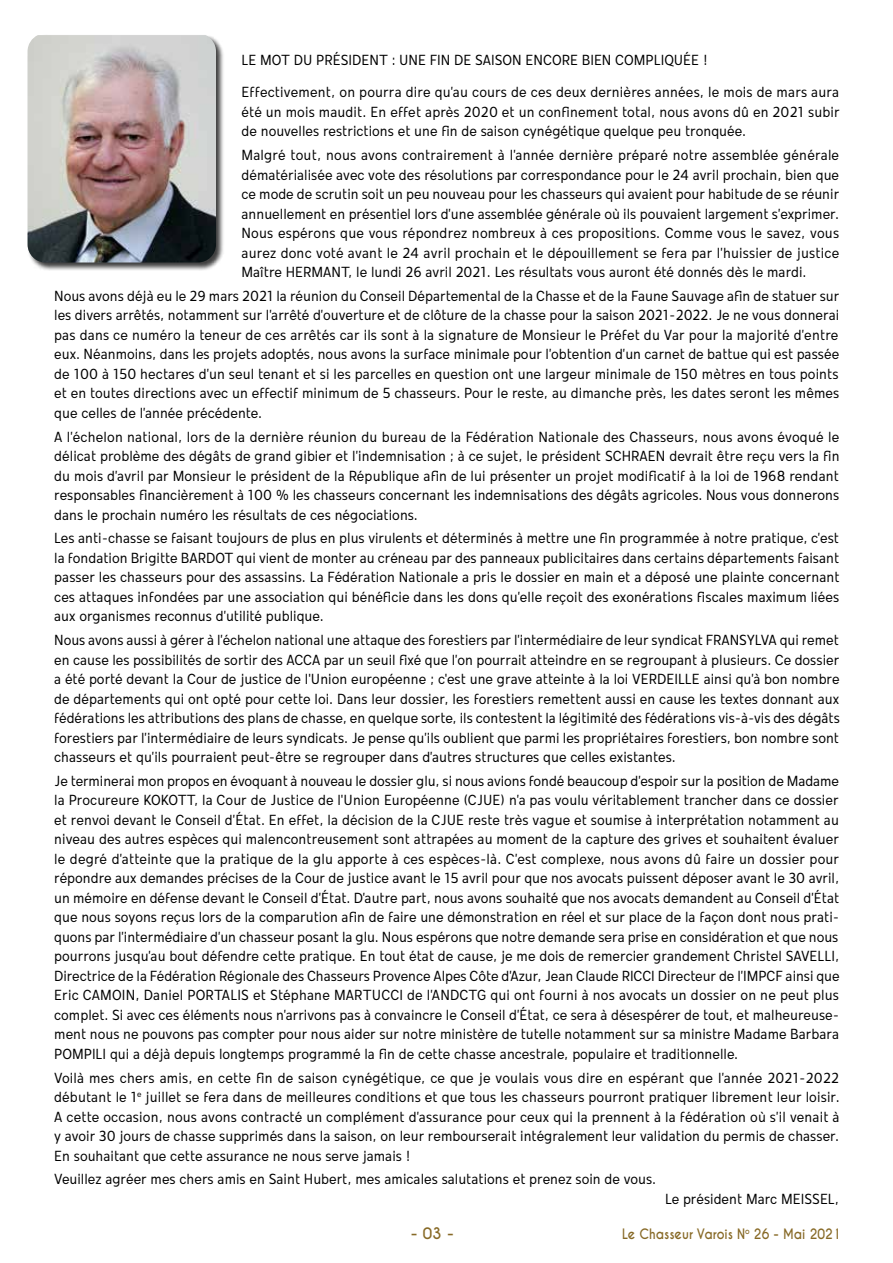
<style>
.page{position:relative;width:893px;height:1263px;background:#fff}
.page>*{position:absolute;margin:0;border:0;box-sizing:border-box;transform-origin:0 0}
.t1{font:condensed 15px/19.5px "Mollen Personal Use";color:#000;text-align:justify}
.t2{font:700 15px "Caviar Dreams";color:#876926}
.t3{font:700 13.5px "Caviar Dreams";color:#876926;scale:.9 1}
</style>
<div class="page">
<div style="left:27px;top:35px;width:198px;height:236px;background:#000;opacity:.75"></div>
<img style="left:28px;top:35px;width:188px;height:227px">
<p class="t1" style="left:242px;top:44px;width:599px;line-height:32.2px">LE MOT DU PRÉSIDENT : UNE FIN DE SAISON ENCORE BIEN COMPLIQUÉE !<br>Effectivement, on pourra dire qu’au cours de ces deux dernières années, le mois de mars aura</p>
<p class="t1" style="left:242px;top:102px;width:599px">été un mois maudit. En effet après 2020 et un confinement total, nous avons dû en 2021 subir de nouvelles restrictions et une fin de saison cynégétique quelque peu tronquée.</p>
<p class="t1" style="left:242px;top:145px;width:599px">Malgré tout, nous avons contrairement à l’année dernière préparé notre assemblée générale dématérialisée avec vote des résolutions par correspondance pour le 24 avril prochain, bien que ce mode de scrutin soit un peu nouveau pour les chasseurs qui avaient pour habitude de se réunir annuellement en présentiel lors d’une assemblée générale où ils pouvaient largement s’exprimer.<br>Nous espérons que vous répondrez nombreux à ces propositions. Comme vous le savez, vous aurez donc voté avant le 24 avril prochain et le dépouillement se fera par l’huissier de justice Maître HERMANT, le lundi 26 avril 2021. Les résultats vous auront été donnés dès le mardi.</p>
<p class="t1" style="left:54px;top:286px;width:787px">Nous avons déjà eu le 29 mars 2021 la réunion du Conseil Départemental de la Chasse et de la Faune Sauvage afin de statuer sur les divers arrêtés, notamment sur l’arrêté d’ouverture et de clôture de la chasse pour la saison 2021-2022. Je ne vous donnerai pas dans ce numéro la teneur de ces arrêtés car ils sont à la signature de Monsieur le Préfet du Var pour la majorité d’entre eux. Néanmoins, dans les projets adoptés, nous avons la surface minimale pour l’obtention d’un carnet de battue qui est passée de 100 à 150 hectares d’un seul tenant et si les parcelles en question ont une largeur minimale de 150 mètres en tous points et en toutes directions avec un effectif minimum de 5 chasseurs. Pour le reste, au dimanche près, les dates seront les mêmes que celles de l’année précédente.</p>
<p class="t1" style="left:54px;top:426px;width:787px">A l’échelon national, lors de la dernière réunion du bureau de la Fédération Nationale des Chasseurs, nous avons évoqué le délicat problème des dégâts de grand gibier et l’indemnisation ; à ce sujet, le président SCHRAEN devrait être reçu vers la fin du mois d’avril par Monsieur le président de la République afin de lui présenter un projet modificatif à la loi de 1968 rendant responsables financièrement à 100 % les chasseurs concernant les indemnisations des dégâts agricoles. Nous vous donnerons dans le prochain numéro les résultats de ces négociations.</p>
<p class="t1" style="left:54px;top:528px;width:787px">Les anti-chasse se faisant toujours de plus en plus virulents et déterminés à mettre une fin programmée à notre pratique, c’est la fondation Brigitte BARDOT qui vient de monter au créneau par des panneaux publicitaires dans certains départements faisant passer les chasseurs pour des assassins. La Fédération Nationale a pris le dossier en main et a déposé une plainte concernant ces attaques infondées par une association qui bénéficie dans les dons qu’elle reçoit des exonérations fiscales maximum liées aux organismes reconnus d’utilité publique.</p>
<p class="t1" style="left:54px;top:630px;width:787px">Nous avons aussi à gérer à l’échelon national une attaque des forestiers par l’intermédiaire de leur syndicat FRANSYLVA qui remet en cause les possibilités de sortir des ACCA par un seuil fixé que l’on pourrait atteindre en se regroupant à plusieurs. Ce dossier a été porté devant la Cour de justice de l'Union européenne ; c'est une grave atteinte à la loi VERDEILLE ainsi qu’à bon nombre de départements qui ont opté pour cette loi. Dans leur dossier, les forestiers remettent aussi en cause les textes donnant aux fédérations les attributions des plans de chasse, en quelque sorte, ils contestent la légitimité des fédérations vis-à-vis des dégâts forestiers par l’intermédiaire de leurs syndicats. Je pense qu’ils oublient que parmi les propriétaires forestiers, bon nombre sont chasseurs et qu’ils pourraient peut-être se regrouper dans d’autres structures que celles existantes.</p>
<p class="t1" style="left:54px;top:771px;width:787px">Je terminerai mon propos en évoquant à nouveau le dossier glu, si nous avions fondé beaucoup d’espoir sur la position de Madame la Procureure KOKOTT, la Cour de Justice de l'Union Européenne (CJUE) n’a pas voulu véritablement trancher dans ce dossier et renvoi devant le Conseil d’État. En effet, la décision de la CJUE reste très vague et soumise à interprétation notamment au niveau des autres espèces qui malencontreusement sont attrapées au moment de la capture des grives et souhaitent évaluer le degré d’atteinte que la pratique de la glu apporte à ces espèces-là. C’est complexe, nous avons dû faire un dossier pour répondre aux demandes précises de la Cour de justice avant le 15 avril pour que nos avocats puissent déposer avant le 30 avril, un mémoire en défense devant le Conseil d’État. D’autre part, nous avons souhaité que nos avocats demandent au Conseil d’État que nous soyons reçus lors de la comparution afin de faire une démonstration en réel et sur place de la façon dont nous prati&shy;quons par l’intermédiaire d’un chasseur posant la glu. Nous espérons que notre demande sera prise en considération et que nous pourrons jusqu’au bout défendre cette pratique. En tout état de cause, je me dois de remercier grandement Christel SAVELLI, Directrice de la Fédération Régionale des Chasseurs Provence Alpes Côte d’Azur, Jean Claude RICCI Directeur de l’IMPCF ainsi que Eric CAMOIN, Daniel PORTALIS et Stéphane MARTUCCI de l’ANDCTG qui ont fourni à nos avocats un dossier on ne peut plus complet. Si avec ces éléments nous n’arrivons pas à convaincre le Conseil d’État, ce sera à désespérer de tout, et malheureuse&shy;ment nous ne pouvons pas compter pour nous aider sur notre ministère de tutelle notamment sur sa ministre Madame Barbara POMPILI qui a déjà depuis longtemps programmé la fin de cette chasse ancestrale, populaire et traditionnelle.</p>
<p class="t1" style="left:54px;top:1067px;width:787px">Voilà mes chers amis, en cette fin de saison cynégétique, ce que je voulais vous dire en espérant que l’année 2021-2022 débutant le 1<sup>e</sup> juillet se fera dans de meilleures conditions et que tous les chasseurs pourront pratiquer librement leur loisir.<br>A cette occasion, nous avons contracté un complément d’assurance pour ceux qui la prennent à la fédération où s’il venait à y avoir 30 jours de chasse supprimés dans la saison, on leur rembourserait intégralement leur validation du permis de chasser.<br>En souhaitant que cette assurance ne nous serve jamais !</p>
<p class="t1" style="left:54px;top:1169px;width:603px">Veuillez agréer mes chers amis en Saint Hubert, mes amicales salutations et prenez soin de vous.</p>
<p class="t1" style="left:665px;top:1189px;width:176px">Le président Marc MEISSEL,</p>
<p class="t2" style="left:411px;top:1224px;width:44px">- 03 -</p>
<p class="t3" style="left:622px;top:1225px;width:245px">Le Chasseur Varois N<sup>o</sup> 26 - Mai 2021</p>
</div>
